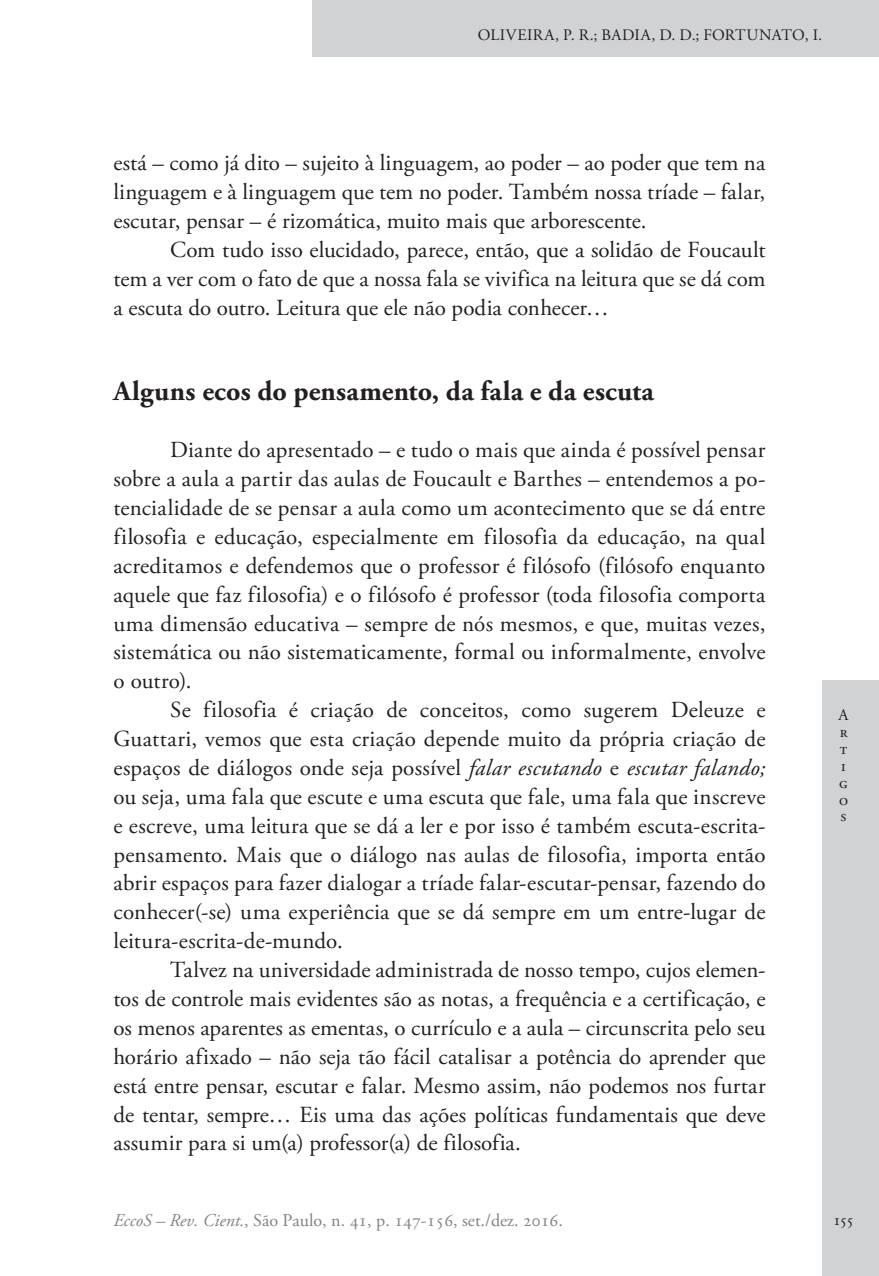
<style>
.page{position:relative;width:879px;height:1276px;background:#fff}
.page>*{position:absolute;margin:0;border:0;box-sizing:border-box;transform-origin:0 0}
.Ec_SubTitulo{font:700 28px "Adobe Garamond Pro";letter-spacing:.01em;color:#231f20}
.Ec_Normal{font:23px/28.8px "Adobe Garamond Pro";letter-spacing:-.005em;color:#231f20;text-align:justify}
.t1{font:18px "Adobe Garamond Pro";color:#808285}
.t2{font:16px/16.8px "Adobe Garamond Pro";letter-spacing:.02em;color:#231f20}
.s1{font-style:italic}
</style>
<div class="page">
<div style="left:312px;top:0;width:567px;height:57px;background:#d1d2d4"></div>
<div style="left:822px;top:680px;width:57px;height:596px;background:#d1d2d4"></div>
<p class="t2" style="left:478px;top:27px;width:346px">OLIVEIRA, P. R.; BADIA, D. D.; FORTUNATO, I.</p>
<p class="Ec_Normal" style="left:113px;top:149px;width:654px">está – como já dito – sujeito à linguagem, ao poder – ao poder que tem na linguagem e à linguagem que tem no poder. Também nossa tríade – falar, escutar, pensar – é rizomática, muito mais que arborescente.</p>
<p class="Ec_Normal" style="left:113px;top:236px;width:654px;text-indent:57px">Com tudo isso elucidado, parece, então, que a solidão de Foucault tem a ver com o fato de que a nossa fala se vivifica na leitura que se dá com a escuta do outro. Leitura que ele não podia conhecer…</p>
<p class="Ec_SubTitulo" style="left:113px;top:375px;width:542px">Alguns ecos do pensamento, da fala e da escuta</p>
<p class="Ec_Normal" style="left:113px;top:436px;width:654px;text-indent:57px">Diante do apresentado – e tudo o mais que ainda é possível pensar sobre a aula a partir das aulas de Foucault e Barthes – entendemos a po&shy;tencialidade de se pensar a aula como um acontecimento que se dá entre filosofia e educação, especialmente em filosofia da educação, na qual acreditamos e defendemos que o professor é filósofo (filósofo enquanto aquele que faz filosofia) e o filósofo é professor (toda filosofia comporta uma dimensão educativa – sempre de nós mesmos, e que, muitas vezes, sistemática ou não sistematicamente, formal ou informalmente, envolve o outro).</p>
<p class="Ec_Normal" style="left:113px;top:696px;width:654px;text-indent:57px">Se filosofia é criação de conceitos, como sugerem Deleuze e Guattari, vemos que esta criação depende muito da própria criação de espaços de diálogos onde seja possível <span class="s1">falar escutando</span> e <span class="s1">escutar falando; </span>ou seja, uma fala que escute e uma escuta que fale, uma fala que inscreve e escreve, uma leitura que se dá a ler e por isso é também escuta-escrita&shy;pensamento. Mais que o diálogo nas aulas de filosofia, importa então abrir espaços para fazer dialogar a tríade falar-escutar-pensar, fazendo do conhecer(-se) uma experiência que se dá sempre em um entre-lugar de leitura-escrita-de-mundo.</p>
<p class="Ec_Normal" style="left:113px;top:956px;width:654px;text-indent:57px">Talvez na universidade administrada de nosso tempo, cujos elemen&shy;tos de controle mais evidentes são as notas, a frequência e a certificação, e os menos aparentes as ementas, o currículo e a aula – circunscrita pelo seu horário afixado – não seja tão fácil catalisar a potência do aprender que está entre pensar, escutar e falar. Mesmo assim, não podemos nos furtar de tentar, sempre… Eis uma das ações políticas fundamentais que deve assumir para si um(a) professor(a) de filosofia.</p>
<p class="t2" style="left:838px;top:707px;width:11px">A r t i g o s</p>
<p class="t1" style="left:113px;top:1209px;width:451px"><span class="s1">EccoS – Rev. Cient.</span>, São Paulo, n. 41, p. 147-156, set./dez. 2016.</p>
<p class="t2" style="left:833px;top:1212px;width:23px">155</p>
</div>
